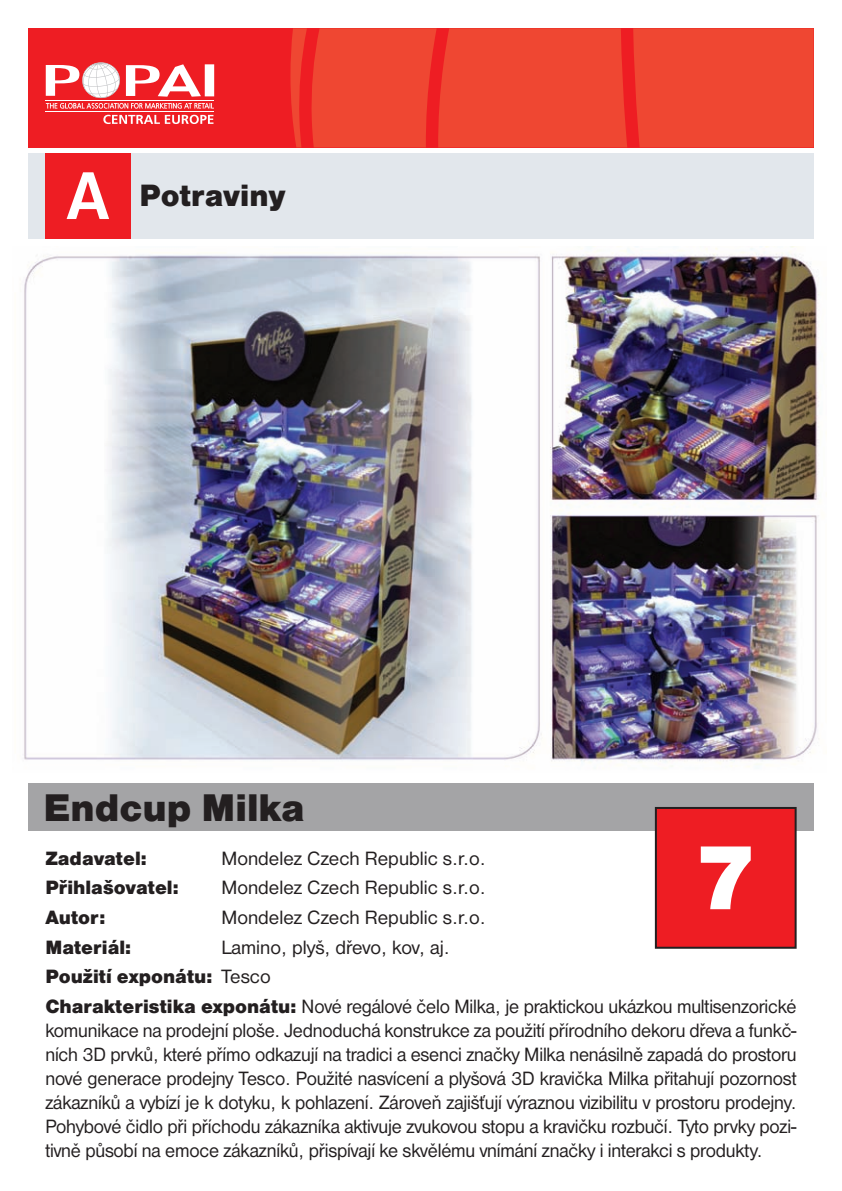
<style>
.page{position:relative;width:842px;height:1191px;background:#fff}
.page>*{position:absolute;margin:0;border:0;box-sizing:border-box;transform-origin:0 0}
.t1{font:94px "Nimbus Sans DOT Blac";color:#fff}
.t2{font:40px "Nimbus Sans DOT Blac";color:#231f20}
.t3{font:32px "Nimbus Sans DOT Blac";color:#231f20}
.t4{font:20px/24px "Nimbus Sans DOT";color:#231f20;text-align:justify;scale:.96 1}
.t5{font:20px "Nimbus Sans DOT";color:#231f20}
.t6{font:20px "Nimbus Sans DOT Blac";color:#231f20}
.s1{font-family:"Nimbus Sans DOT";font-weight:700;font-size:70px;color:#fff}
.s2{font-family:"Nimbus Sans DOT"}
.s3{font-family:"Nimbus Sans DOT Blac"}
</style>
<div class="page">
<div style="left:28px;top:783px;width:786px;height:48px;background:#a4a4a6"></div>
<div style="left:28px;top:153px;width:786px;height:85px;background:#e2e7ec"></div>
<div style="left:45px;top:153px;width:85px;height:85px;background:#ee1d23"></div>
<div style="left:28px;top:28px;width:786px;height:119px;background:#ee1d23"></div>
<div style="left:633px;top:28px;width:181px;height:119px;background:#ef4732"></div>
<svg style="left:290px;top:28px;width:337px;height:119px"></svg>
<svg style="left:103px;top:115px;width:110px;height:9px"></svg>
<hr style="left:45px;top:100px;width:169px;height:1px;background:#fff">
<hr style="left:45px;top:111px;width:169px;height:1px;background:#fff">
<svg style="left:46px;top:62px;width:168px;height:47px"></svg>
<img style="left:24px;top:246px;width:795px;height:523px">
<div style="left:656px;top:808px;width:140px;height:139px;background:#ee1d23"></div>
<div style="left:655px;top:807px;width:142px;height:141px;border:2px solid #231f20"></div>
<h3 class="t3" style="left:67px;top:177px;width:220px"><span class="s1">A</span> Potraviny</h3>
<h2 class="t2" style="left:43px;top:784px;width:263px">Endcup Milka</h2>
<p class="t6" style="left:45px;top:846px;width:103px">Zadavatel:</p>
<p class="t5" style="left:221px;top:847px;width:266px">Mondelez Czech Republic s.r.o.</p>
<p class="t6" style="left:45px;top:876px;width:135px">Přihlašovatel:</p>
<p class="t5" style="left:221px;top:876px;width:266px">Mondelez Czech Republic s.r.o.</p>
<p class="t6" style="left:45px;top:905px;width:62px">Autor:</p>
<p class="t5" style="left:221px;top:906px;width:266px">Mondelez Czech Republic s.r.o.</p>
<p class="t6" style="left:45px;top:935px;width:87px">Materiál:</p>
<p class="t5" style="left:221px;top:936px;width:230px">Lamino, plyš, dřevo, kov, aj.</p>
<p class="t6" style="left:45px;top:965px;width:227px">Použití exponátu: <span class="s2">Tesco</span></p>
<p class="t4" style="left:45px;top:994px;width:784px"><span class="s3">Charakteristika exponátu:</span> Nové regálové čelo Milka, je praktickou ukázkou multisenzorické komunikace na prodejní ploše. Jednoduchá konstrukce za použití přírodního dekoru dřeva a funkč&shy;ních 3D prvků, které přímo odkazují na tradici a esenci značky Milka nenásilně zapadá do prostoru nové generace prodejny Tesco. Použité nasvícení a plyšová 3D kravička Milka přitahují pozornost zákazníků a vybízí je k dotyku, k pohlazení. Zároveň zajišťují výraznou vizibilitu v prostoru prodejny.<br>Pohybové čidlo při příchodu zákazníka aktivuje zvukovou stopu a kravičku rozbučí. Tyto prvky pozi&shy;tivně působí na emoce zákazníků, přispívají ke skvělému vnímání značky i interakci s produkty.</p>
<h1 class="t1" style="left:694px;top:823px;width:65px">7</h1>
</div>
